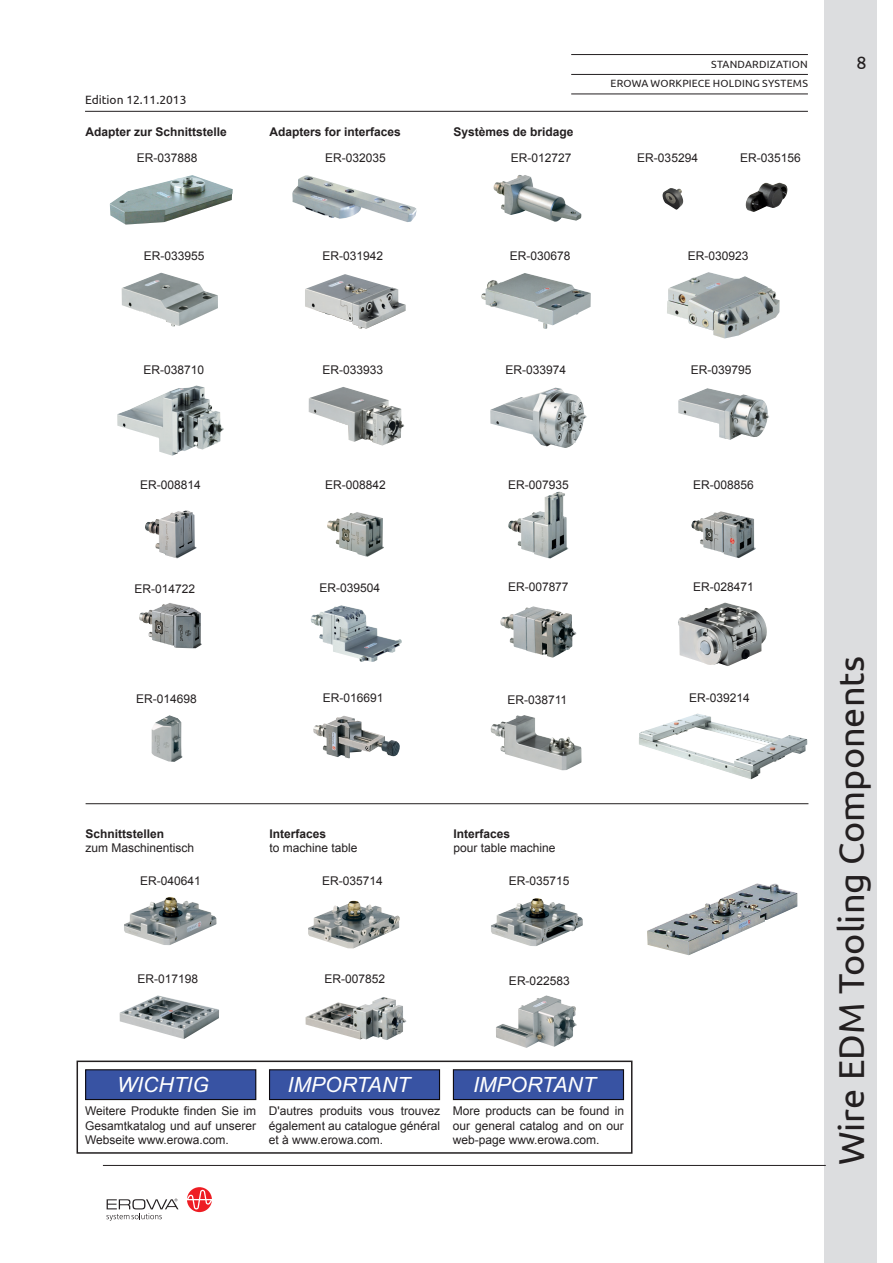
<style>
.page{position:relative;width:893px;height:1263px;background:#fff}
.page>*{position:absolute;margin:0;border:0;box-sizing:border-box;transform-origin:0 0}
.t1{font:36px "Ubuntu";color:#231f20}
.t2{font:italic 21px "Arial";color:#fff}
.t3{font:18px "Ubuntu";color:#231f20}
.Standard_d{font:12px/14.4px "Arial";color:#231f20;text-align:justify}
.Standard_f{font:12px/14.4px "Arial";color:#231f20;text-align:justify}
.Standard_e{font:12px/14.4px "Arial";color:#231f20;text-align:justify}
.Standard-Titel_d{font:700 12px "Arial";color:#231f20}
.Standard-Titel_e{font:700 12px "Arial";color:#231f20}
.Standard-Titel_f{font:700 12px "Arial";color:#231f20}
.t4{font:12px "Ubuntu";color:#231f20}
.t5{font:10.5px "Ubuntu";letter-spacing:.02em;color:#231f20}
</style>
<div class="page">
<div style="left:824px;top:0;width:53px;height:1263px;background:#dcdddf"></div>
<svg style="left:187px;top:1187px;width:25px;height:25px"></svg>
<svg style="left:106px;top:1198px;width:72px;height:23px"></svg>
<hr style="left:571px;top:54px;width:237px;height:1px;background:#231f20">
<hr style="left:571px;top:74px;width:237px;height:1px;background:#231f20">
<hr style="left:571px;top:94px;width:237px;height:1px;background:#231f20">
<hr style="left:103px;top:1165px;width:723px;height:1px;background:#231f20">
<hr style="left:85px;top:111px;width:723px;height:1px;background:#231f20">
<img style="left:110px;top:175px;width:123px;height:50px">
<img style="left:292px;top:175px;width:125px;height:47px">
<img style="left:493px;top:175px;width:88px;height:47px">
<img style="left:745px;top:182px;width:42px;height:30px">
<img style="left:662px;top:188px;width:22px;height:22px">
<img style="left:122px;top:273px;width:96px;height:54px">
<img style="left:305px;top:274px;width:101px;height:55px">
<img style="left:667px;top:272px;width:113px;height:66px">
<img style="left:481px;top:273px;width:110px;height:56px">
<img style="left:117px;top:385px;width:107px;height:71px">
<img style="left:309px;top:387px;width:95px;height:59px">
<img style="left:678px;top:388px;width:91px;height:52px">
<img style="left:490px;top:387px;width:97px;height:61px">
<img style="left:145px;top:510px;width:52px;height:48px">
<img style="left:327px;top:512px;width:57px;height:45px">
<img style="left:508px;top:491px;width:60px;height:67px">
<img style="left:691px;top:511px;width:65px;height:47px">
<img style="left:139px;top:603px;width:63px;height:45px">
<img style="left:500px;top:606px;width:76px;height:52px">
<img style="left:678px;top:602px;width:89px;height:64px">
<img style="left:310px;top:605px;width:92px;height:57px">
<img style="left:152px;top:715px;width:30px;height:47px">
<img style="left:490px;top:715px;width:91px;height:55px">
<img style="left:313px;top:716px;width:87px;height:42px">
<img style="left:639px;top:713px;width:168px;height:66px">
<hr style="left:86px;top:803px;width:722px;height:1px;background:#231f20">
<img style="left:496px;top:995px;width:81px;height:53px">
<img style="left:120px;top:995px;width:99px;height:44px">
<img style="left:305px;top:1002px;width:48px;height:36px">
<img style="left:353px;top:997px;width:53px;height:43px">
<div style="left:77px;top:1060px;width:555px;height:94px;border:2px solid #231f20"></div>
<div style="left:86px;top:1070px;width:170px;height:29px;background:#3853a3"></div>
<div style="left:85px;top:1069px;width:171px;height:31px;border:1px solid #0e0b11"></div>
<div style="left:270px;top:1070px;width:169px;height:29px;background:#3853a3"></div>
<div style="left:269px;top:1069px;width:171px;height:31px;border:1px solid #0e0b11"></div>
<div style="left:453px;top:1070px;width:170px;height:29px;background:#3853a3"></div>
<div style="left:453px;top:1069px;width:171px;height:31px;border:1px solid #0e0b11"></div>
<img style="left:647px;top:883px;width:150px;height:72px">
<img style="left:124px;top:897px;width:92px;height:48px">
<img style="left:308px;top:901px;width:92px;height:47px">
<img style="left:491px;top:898px;width:92px;height:48px">
<p class="t4" style="left:85px;top:93px;width:103px">Edition 12.11.2013</p>
<p class="Standard-Titel_d" style="left:86px;top:124px;width:143px">Adapter zur Schnittstelle</p>
<p class="Standard-Titel_e" style="left:269px;top:124px;width:133px">Adapters for interfaces</p>
<p class="Standard-Titel_f" style="left:453px;top:124px;width:122px">Systèmes de bridage</p>
<p class="t5" style="left:711px;top:58px;width:98px">STANDARDIZATION</p>
<h3 class="t3" style="left:856px;top:52px;width:12px">8</h3>
<p class="t5" style="left:611px;top:77px;width:199px">EROWA WORKPIECE HOLDING SYSTEMS</p>
<p class="Standard_d" style="left:137px;top:151px;width:62px">ER-037888</p>
<p class="Standard_d" style="left:325px;top:151px;width:62px">ER-032035</p>
<p class="Standard_d" style="left:511px;top:151px;width:62px">ER-012727</p>
<p class="Standard_d" style="left:637px;top:151px;width:62px">ER-035294</p>
<p class="Standard_d" style="left:740px;top:151px;width:62px">ER-035156</p>
<p class="Standard_d" style="left:144px;top:248px;width:62px">ER-033955</p>
<p class="Standard_d" style="left:322px;top:248px;width:62px">ER-031942</p>
<p class="Standard_d" style="left:510px;top:248px;width:62px">ER-030678</p>
<p class="Standard_d" style="left:688px;top:249px;width:62px">ER-030923</p>
<p class="Standard_d" style="left:143px;top:363px;width:62px">ER-038710</p>
<p class="Standard_d" style="left:322px;top:363px;width:62px">ER-033933</p>
<p class="Standard_d" style="left:505px;top:363px;width:62px">ER-033974</p>
<p class="Standard_d" style="left:691px;top:363px;width:62px">ER-039795</p>
<p class="Standard_d" style="left:140px;top:478px;width:62px">ER-008814</p>
<p class="Standard_d" style="left:325px;top:478px;width:62px">ER-008842</p>
<p class="Standard_d" style="left:508px;top:478px;width:62px">ER-007935</p>
<p class="Standard_d" style="left:693px;top:478px;width:62px">ER-008856</p>
<p class="Standard_d" style="left:134px;top:582px;width:62px">ER-014722</p>
<p class="Standard_d" style="left:320px;top:581px;width:62px">ER-039504</p>
<p class="Standard_d" style="left:508px;top:580px;width:62px">ER-007877</p>
<p class="Standard_d" style="left:693px;top:580px;width:62px">ER-028471</p>
<p class="Standard_d" style="left:136px;top:691px;width:62px">ER-014698</p>
<p class="Standard_d" style="left:323px;top:691px;width:62px">ER-016691</p>
<p class="Standard_d" style="left:507px;top:692px;width:61px">ER-038711</p>
<p class="Standard_d" style="left:689px;top:691px;width:62px">ER-039214</p>
<p class="Standard-Titel_d" style="left:86px;top:826px;width:80px">Schnittstellen</p>
<p class="Standard_d" style="left:86px;top:841px;width:110px">zum Maschinentisch</p>
<p class="Standard-Titel_e" style="left:269px;top:826px;width:58px">Interfaces</p>
<p class="Standard_e" style="left:269px;top:841px;width:90px">to machine table</p>
<p class="Standard-Titel_f" style="left:453px;top:826px;width:58px">Interfaces</p>
<p class="Standard_f" style="left:453px;top:841px;width:104px">pour table machine</p>
<p class="Standard_d" style="left:140px;top:873px;width:62px">ER-040641</p>
<p class="Standard_d" style="left:322px;top:873px;width:62px">ER-035714</p>
<p class="Standard_d" style="left:509px;top:873px;width:62px">ER-035715</p>
<p class="Standard_d" style="left:137px;top:971px;width:62px">ER-017198</p>
<p class="Standard_d" style="left:325px;top:971px;width:62px">ER-007852</p>
<p class="Standard_d" style="left:509px;top:974px;width:62px">ER-022583</p>
<p class="t2" style="left:117px;top:1071px;width:93px">WICHTIG</p>
<p class="Standard_d" style="left:85px;top:1104px;width:173px">Weitere Produkte finden Sie im Gesamtkatalog und auf unserer Webseite www.erowa.com.</p>
<p class="t2" style="left:288px;top:1071px;width:124px">IMPORTANT</p>
<p class="Standard_e" style="left:269px;top:1104px;width:173px">D'autres produits vous trouvez également au catalogue général et à www.erowa.com.</p>
<p class="t2" style="left:473px;top:1071px;width:124px">IMPORTANT</p>
<p class="Standard_f" style="left:453px;top:1104px;width:173px">More products can be found in our general catalog and on our web-page www.erowa.com.</p>
<h1 class="t1" style="left:830px;top:1165px;width:510px;rotate:-90deg">Wire EDM Tooling Components</h1>
</div>
